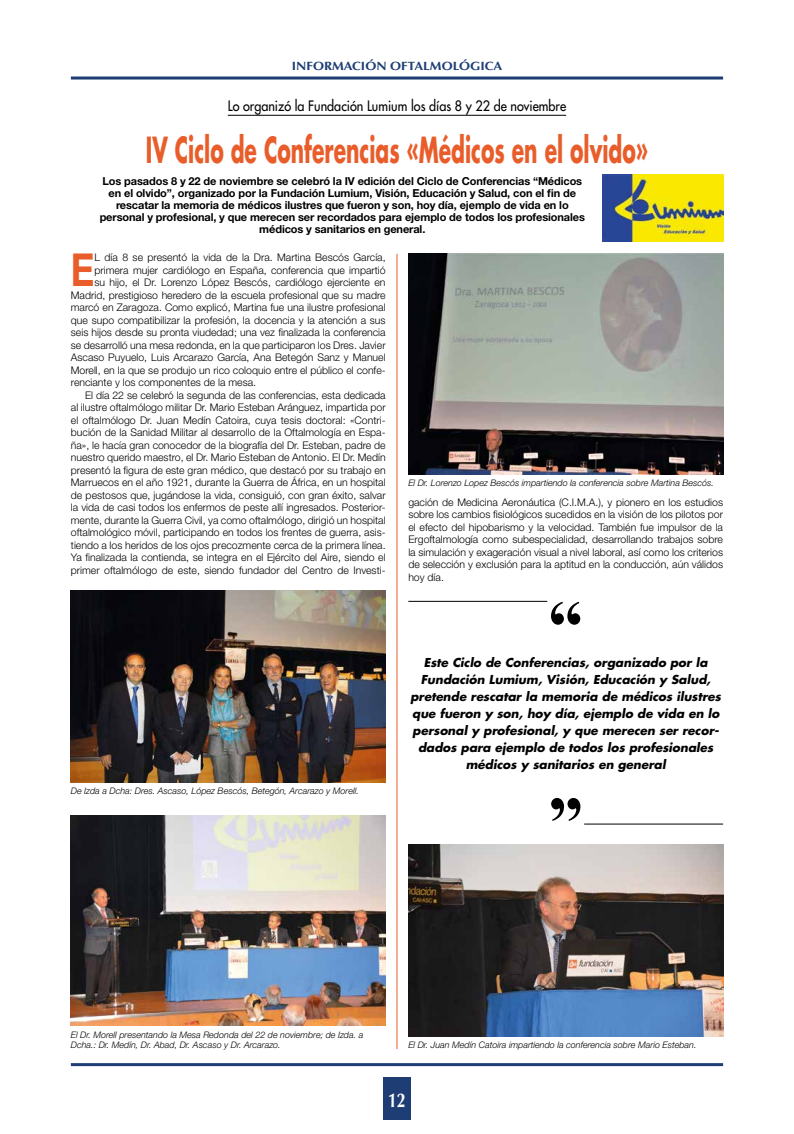
<style>
.page{position:relative;width:794px;height:1134px;background:#fff}
.page>*{position:absolute;margin:0;border:0;box-sizing:border-box;transform-origin:0 0}
.t1{font:700 70px "Times New Roman MT Std";color:#000}
.t2{font:700 45.5px "Helvetica Neue LT Std";color:#e95d2b;scale:.8 1}
.t3{font:700 35px "Futura Std";color:#e95d2b;scale:.58 1}
.t4{font:700 20px "Optima LT Std";color:#fff;scale:.8 1}
.t5{font:500 14px "Futura Std";color:#000;scale:.9 1}
.t6{font:italic 700 12px/17px "Futura Std";color:#000;text-align:center}
.t7{font:700 12px "Optima LT Std";color:#1d3d74;scale:1.1 1}
.t8{font:700 11px/12px "Helvetica Neue LT Std";letter-spacing:-.01em;color:#000;text-align:center}
.t9{font:300 10.5px/12.5px "Helvetica Neue LT Std";color:#000;text-align:justify}
.t10{font:italic 300 9px/9.5px "Helvetica Neue LT Std";color:#000}
</style>
<div class="page">
<div style="left:383px;top:1078px;width:28px;height:42px;background:#1d3d74"></div>
<hr style="left:71px;top:77px;width:652px;height:3px;background:#1d3d74">
<hr style="left:71px;top:1063px;width:652px;height:3px;background:#1d3d74">
<hr style="left:228px;top:115px;width:338px;height:1px;background:#000">
<img style="left:602px;top:174px;width:121px;height:68px">
<img style="left:71px;top:816px;width:315px;height:209px">
<img style="left:408px;top:254px;width:315px;height:221px">
<img style="left:71px;top:590px;width:315px;height:193px">
<img style="left:408px;top:844px;width:315px;height:192px">
<hr style="left:408px;top:601px;width:139px;height:1px;background:#000">
<hr style="left:584px;top:824px;width:139px;height:1px;background:#000">
<hr style="left:397px;top:254px;width:1px;height:795px;background:#e95d2b">
<p class="t7" style="left:292px;top:59px;width:193px">INFORMACIÓN OFTALMOLÓGICA</p>
<h3 class="t5" style="left:228px;top:97px;width:377px">Lo organizó la Fundación Lumium los días 8 y 22 de noviembre</h3>
<h3 class="t3" style="left:146px;top:126px;width:867px">IV Ciclo de Conferencias «Médicos en el olvido»</h3>
<p class="t8" style="left:100px;top:175px;width:487px">Los pasados 8 y 22 de noviembre se celebró la IV edición del Ciclo de Conferencias “Médicos en el olvido”, organizado por la Fundación Lumium, Visión, Educación y Salud, con el fin de rescatar la memoria de médicos ilustres que fueron y son, hoy día, ejemplo de vida en lo personal y profesional, y que merecen ser recordados para ejemplo de todos los profesionales médicos y sanitarios en general.</p>
<h2 class="t2" style="left:71px;top:242px;width:31px">E</h2>
<p class="t9" style="left:94px;top:251px;width:293px">L día 8 se presentó la vida de la Dra. Martina Bescós García,</p>
<p class="t9" style="left:94px;top:263px;width:293px">primera mujer cardiólogo en España, conferencia que impartió</p>
<p class="t9" style="left:94px;top:276px;width:293px">su hijo, el Dr. Lorenzo López Bescós, cardiólogo ejerciente en</p>
<p class="t9" style="left:71px;top:288px;width:316px">Madrid, prestigioso heredero de la escuela profesional que su madre</p>
<p class="t9" style="left:71px;top:301px;width:316px">marcó en Zaragoza. Como explicó, Martina fue una ilustre profesional</p>
<p class="t9" style="left:71px;top:313px;width:316px">que supo compatibilizar la profesión, la docencia y la atención a sus</p>
<p class="t9" style="left:71px;top:326px;width:316px">seis hijos desde su pronta viudedad; una vez finalizada la conferencia</p>
<p class="t9" style="left:71px;top:338px;width:316px">se desarrolló una mesa redonda, en la que participaron los Dres. Javier</p>
<p class="t9" style="left:71px;top:351px;width:316px">Ascaso Puyuelo, Luis Arcarazo García, Ana Betegón Sanz y Manuel</p>
<p class="t9" style="left:71px;top:363px;width:316px">Morell, en la que se produjo un rico coloquio entre el público el confe-</p>
<p class="t9" style="left:71px;top:376px;width:187px">renciante y los componentes de la mesa.</p>
<p class="t9" style="left:85px;top:388px;width:302px">El día 22 se celebró la segunda de las conferencias, esta dedicada</p>
<p class="t9" style="left:71px;top:401px;width:316px">al ilustre oftalmólogo militar Dr. Mario Esteban Aránguez, impartida por</p>
<p class="t9" style="left:71px;top:413px;width:316px">el oftalmólogo Dr. Juan Medín Catoira, cuya tesis doctoral: «Contri-</p>
<p class="t9" style="left:71px;top:426px;width:316px">bución de la Sanidad Militar al desarrollo de la Oftalmología en Espa-</p>
<p class="t9" style="left:71px;top:438px;width:316px">ña», le hacía gran conocedor de la biografía del Dr. Esteban, padre de</p>
<p class="t9" style="left:71px;top:451px;width:316px">nuestro querido maestro, el Dr. Mario Esteban de Antonio. El Dr. Medín</p>
<p class="t9" style="left:71px;top:463px;width:316px">presentó la figura de este gran médico, que destacó por su trabajo en</p>
<p class="t9" style="left:71px;top:476px;width:316px">Marruecos en el año 1921, durante la Guerra de África, en un hospital</p>
<p class="t9" style="left:71px;top:488px;width:316px">de pestosos que, jugándose la vida, consiguió, con gran éxito, salvar</p>
<p class="t9" style="left:71px;top:501px;width:316px">la vida de casi todos los enfermos de peste allí ingresados. Posterior-</p>
<p class="t9" style="left:71px;top:513px;width:316px">mente, durante la Guerra Civil, ya como oftalmólogo, dirigió un hospital</p>
<p class="t9" style="left:71px;top:526px;width:316px">oftalmológico móvil, participando en todos los frentes de guerra, asis-</p>
<p class="t9" style="left:71px;top:538px;width:316px">tiendo a los heridos de los ojos precozmente cerca de la primera línea.</p>
<p class="t9" style="left:71px;top:551px;width:316px">Ya finalizada la contienda, se integra en el Ejército del Aire, siendo el</p>
<p class="t9" style="left:71px;top:563px;width:316px">primer oftalmólogo de este, siendo fundador del Centro de Investi-</p>
<p class="t10" style="left:71px;top:786px;width:289px">De Izda a Dcha: Dres. Ascaso, López Bescós, Betegón, Arcarazo y Morell.</p>
<p class="t10" style="left:408px;top:478px;width:307px">El Dr. Lorenzo Lopez Bescós impartiendo la conferencia sobre Martina Bescós.</p>
<p class="t9" style="left:408px;top:495px;width:316px">gación de Medicina Aeronáutica (C.I.M.A.), y pionero en los estudios sobre los cambios fisiológicos sucedidos en la visión de los pilotos por el efecto del hipobarismo y la velocidad. También fue impulsor de la Ergoftalmología como subespecialidad, desarrollando trabajos sobre la simulación y exageración visual a nivel laboral, así como los criterios de selección y exclusión para la aptitud en la conducción, aún válidos hoy día.</p>
<h1 class="t1" style="left:548px;top:583px;width:36px">“</h1>
<p class="t6" style="left:424px;top:654px;width:285px">Este Ciclo de Conferencias, organizado por la</p>
<p class="t6" style="left:410px;top:671px;width:312px">Fundación Lumium, Visión, Educación y Salud, pretende rescatar la memoria de médicos ilustres que fueron y son, hoy día, ejemplo de vida en lo personal y profesional, y que merecen ser recor&shy;dados para ejemplo de todos los profesionales médicos y sanitarios en general</p>
<h1 class="t1" style="left:548px;top:780px;width:36px">”</h1>
<p class="t10" style="left:71px;top:1030px;width:294px">El Dr. Morell presentando la Mesa Redonda del 22 de noviembre; de Izda. a<br>Dcha.: Dr. Medín, Dr. Abad, Dr. Ascaso y Dr. Arcarazo.</p>
<p class="t10" style="left:408px;top:1040px;width:290px">El Dr. Juan Medín Catoira impartiendo la conferencia sobre Mario Esteban.</p>
<h3 class="t4" style="left:388px;top:1088px;width:24px">12</h3>
</div>
